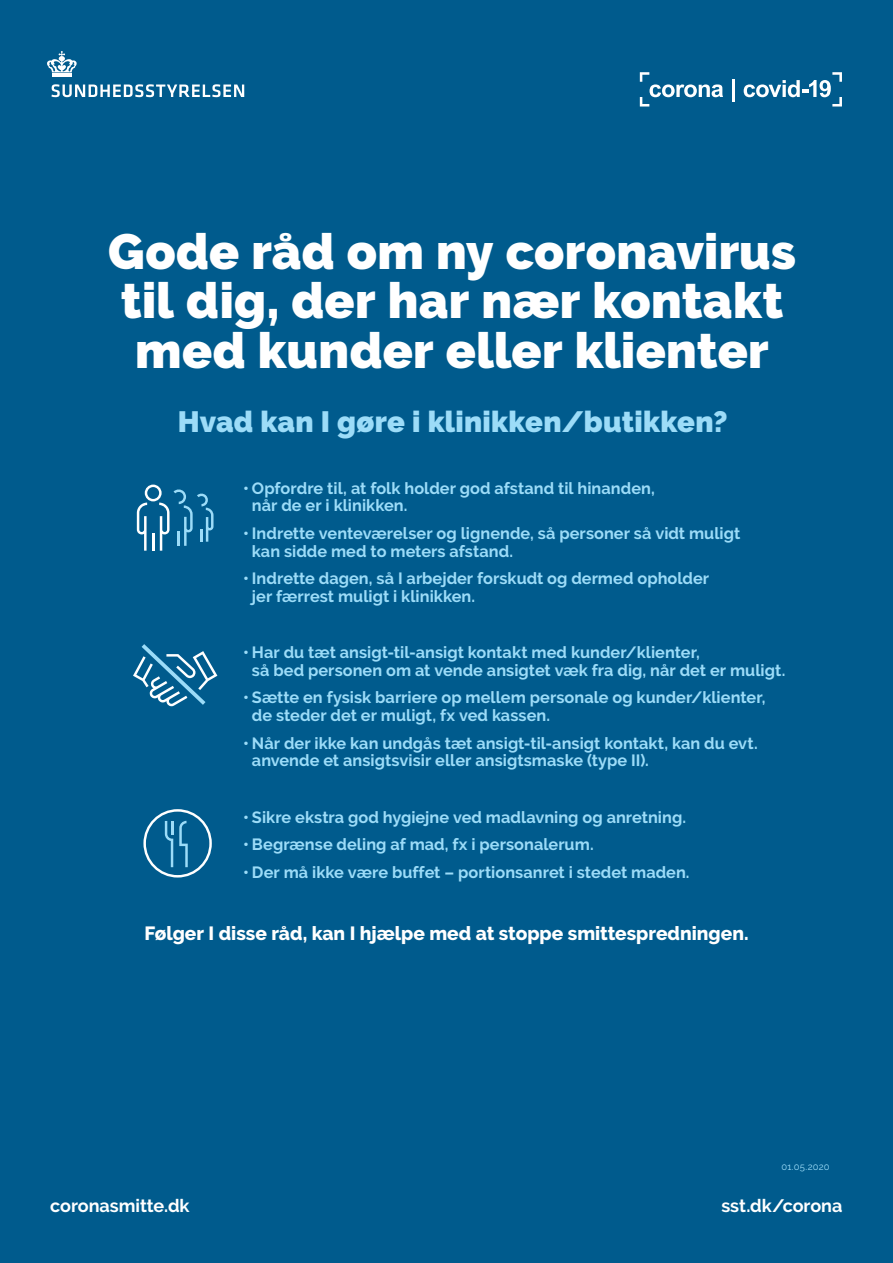
<style>
.page{position:relative;width:893px;height:1263px;background:#005b8d}
.page>*{position:absolute;margin:0;border:0;box-sizing:border-box;transform-origin:0 0}
.t1{font:900 49.5px/49.5px "Raleway";letter-spacing:.005em;color:#fff}
.t2{font:900 29.25px "Raleway";letter-spacing:.01em;color:#9cdcf8}
.t3{font:800 19.05px "Raleway";color:#fff}
.t4{font:700 18px "Raleway";color:#fff}
.t5{font:700 16.35px/17.7px "Raleway";letter-spacing:.005em;color:#9cdcf8}
.t6{font:9.45px "Raleway";letter-spacing:.01em;color:#9cdcf8}
</style>
<div class="page">
<svg style="left:640px;top:72px;width:83px;height:35px"></svg>
<hr style="left:732px;top:80px;width:3px;height:22px;background:#fff">
<svg style="left:744px;top:72px;width:98px;height:35px"></svg>
<hr style="left:52px;top:73px;width:20px;height:4px;background:#fff">
<svg style="left:47px;top:51px;width:30px;height:21px"></svg>
<svg style="left:51px;top:84px;width:193px;height:13px"></svg>
<svg style="left:137px;top:485px;width:76px;height:66px"></svg>
<svg style="left:133px;top:644px;width:84px;height:62px"></svg>
<svg style="left:143px;top:809px;width:69px;height:68px"></svg>
<h1 class="t1" style="left:108px;top:227px;width:689px">Gode råd om ny coronavirus til dig, der har nær kontakt med kunder eller klienter</h1>
<h2 class="t2" style="left:178px;top:405px;width:551px">Hvad kan I gøre i klinikken/butikken?</h2>
<p class="t5" style="left:252px;top:479px;width:404px;text-indent:-9px">• Opfordre til, at folk holder god afstand til hinanden, når de er i klinikken.</p>
<p class="t5" style="left:252px;top:524px;width:490px;text-indent:-9px">• Indrette venteværelser og lignende, så personer så vidt muligt kan sidde med to meters afstand.</p>
<p class="t5" style="left:252px;top:569px;width:459px;text-indent:-9px">• Indrette dagen, så I arbejder forskudt og dermed opholder jer færrest muligt i klinikken.</p>
<p class="t5" style="left:252px;top:644px;width:535px;text-indent:-9px">• Har du tæt ansigt-til-ansigt kontakt med kunder/klienter,<br>så bed personen om at vende ansigtet væk fra dig, når det er muligt.</p>
<p class="t5" style="left:252px;top:689px;width:515px;text-indent:-9px">• Sætte en fysisk barriere op mellem personale og kunder/klienter, de steder det er muligt, fx ved kassen.</p>
<p class="t5" style="left:252px;top:734px;width:507px;text-indent:-9px">• Når der ikke kan undgås tæt ansigt-til-ansigt kontakt, kan du evt. anvende et ansigtsvisir eller ansigtsmaske (type II).</p>
<p class="t5" style="left:243px;top:808px;width:445px">• Sikre ekstra god hygiejne ved madlavning og anretning.</p>
<p class="t5" style="left:243px;top:836px;width:352px">• Begrænse deling af mad, fx i personalerum.</p>
<p class="t5" style="left:243px;top:863px;width:448px">• Der må ikke være buffet – portionsanret i stedet maden.</p>
<p class="t3" style="left:144px;top:922px;width:606px">Følger I disse råd, kan I hjælpe med at stoppe smittespredningen.</p>
<p class="t6" style="left:782px;top:1161px;width:49px">01.05.2020</p>
<p class="t4" style="left:50px;top:1195px;width:141px">coronasmitte.dk</p>
<p class="t4" style="left:721px;top:1195px;width:123px">sst.dk/corona</p>
</div>
